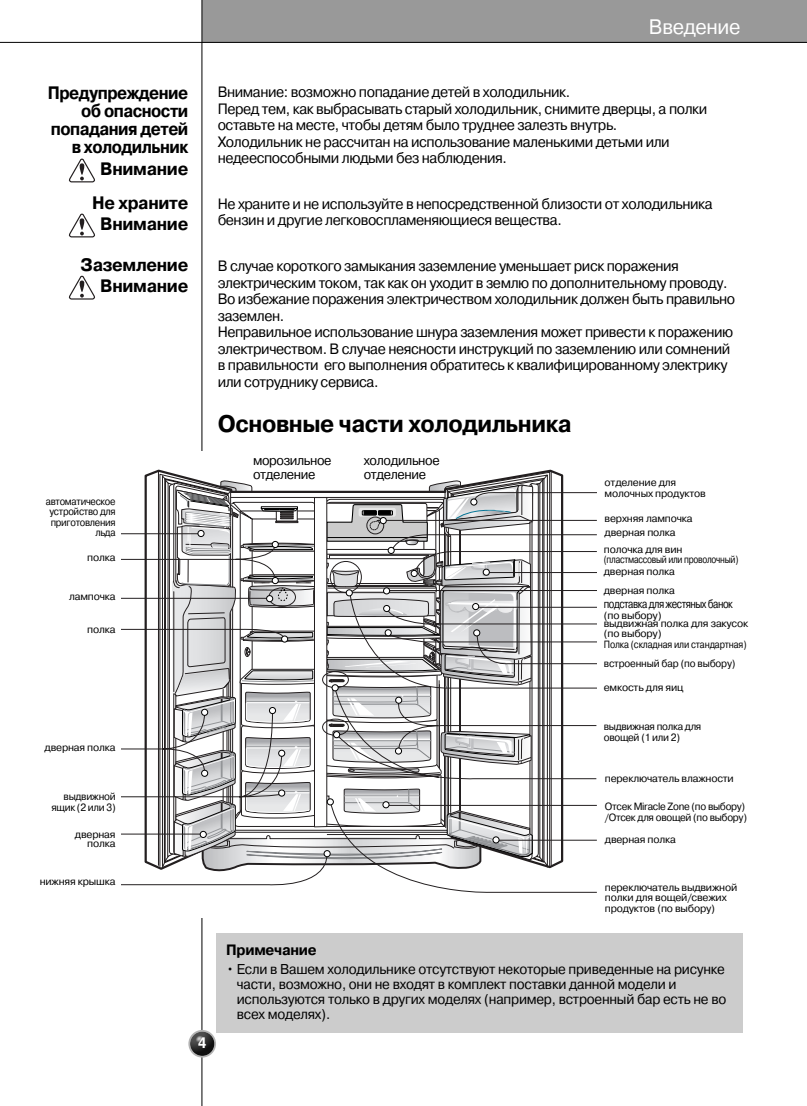
<style>
.page{position:relative;width:807px;height:1106px;background:#fff}
.page>*{position:absolute;margin:0;border:0;box-sizing:border-box;transform-origin:0 0}
.t1{font:700 24px "Pragmatica C";letter-spacing:-.02em;color:#000;scale:.95 1}
.t2{font:21px "Pragmatica C";letter-spacing:-.015em;color:#fff;scale:.95 1}
.t3{font:700 18px/18px "Pragmatica C";letter-spacing:-.03em;color:#000;text-align:right;scale:.9 1}
.t4{font:700 18px "Pragmatica C";letter-spacing:-.03em;color:#000;scale:.95 1}
.t5{font:15px/16.5px "Pragmatica C";letter-spacing:-.03em;color:#000;scale:.95 1}
.t6{font:700 15px "Pragmatica C";letter-spacing:-.02em;color:#000;scale:.95 1}
.t7{font:700 15px "Helvetica";color:#fff}
.t8{font:14.25px/15px "Pragmatica C";letter-spacing:-.015em;color:#000;scale:.95 1}
.t9{font:13.5px/13.5px "Pragmatica C";letter-spacing:-.03em;color:#000;scale:.95 1}
.t10{font:12px "Pragmatica C";letter-spacing:-.045em;color:#000;scale:.8 1}
.t11{font:10.5px/10.5px "Pragmatica C";letter-spacing:-.015em;color:#000}
.t12{font:10.5px/10.5px "Pragmatica C";letter-spacing:-.015em;color:#000;scale:.95 1}
.t13{font:10.5px/10.5px "Pragmatica C";letter-spacing:-.015em;color:#000;text-align:right;scale:.9 1}
</style>
<div class="page">
<div style="left:202px;top:0;width:605px;height:43px;background:#999"></div>
<hr style="left:202px;top:0;width:1px;height:1105px;background:#000">
<svg style="left:188px;top:1029px;width:28px;height:28px"></svg>
<img style="left:190px;top:1031px;width:24px;height:24px;border-radius:50%">
<hr style="left:0;top:42px;width:807px;height:1px;background:#000">
<div style="left:216px;top:933px;width:526px;height:99px;background:#ccc"></div>
<div style="left:121px;top:451px;width:476px;height:466px;background:#fff"></div>
<svg style="left:121px;top:449px;width:476px;height:444px"></svg>
<svg style="left:471px;top:498px;width:6px;height:7px"></svg>
<hr style="left:486px;top:572px;width:111px;height:1px;background:#231f20">
<svg style="left:483px;top:569px;width:7px;height:6px"></svg>
<hr style="left:495px;top:840px;width:102px;height:1px;background:#231f20">
<svg style="left:493px;top:836px;width:6px;height:7px"></svg>
<svg style="left:69px;top:276px;width:26px;height:24px"></svg>
<svg style="left:69px;top:214px;width:26px;height:24px"></svg>
<svg style="left:69px;top:159px;width:26px;height:24px"></svg>
<h2 class="t2" style="left:649px;top:19px;width:98px">Введение</h2>
<p class="t3" style="left:48px;top:86px;width:158px">Предупреждение об опасности попадания детей в холодильник</p>
<p class="t4" style="left:100px;top:162px;width:94px">Внимание</p>
<p class="t4" style="left:92px;top:195px;width:103px">Не храните</p>
<p class="t4" style="left:100px;top:217px;width:94px">Внимание</p>
<p class="t4" style="left:81px;top:257px;width:115px">Заземление</p>
<p class="t4" style="left:100px;top:279px;width:94px">Внимание</p>
<p class="t13" style="left:46px;top:496px;width:79px">автоматическое устройство для приготовления льда</p>
<p class="t11" style="left:87px;top:553px;width:30px">полка</p>
<p class="t11" style="left:69px;top:592px;width:48px">лампочка</p>
<p class="t11" style="left:87px;top:624px;width:30px">полка</p>
<p class="t11" style="left:45px;top:743px;width:73px">дверная полка</p>
<p class="t12" style="left:51px;top:791px;width:69px;text-align:right">выдвижной ящик (2 или 3)</p>
<p class="t11" style="left:75px;top:831px;width:42px;line-height:9px;text-align:right">дверная полка</p>
<p class="t11" style="left:40px;top:876px;width:77px">нижняя крышка</p>
<p class="t5" style="left:218px;top:85px;width:517px">Внимание: возможно попадание детей в холодильник.<br>Перед тем, как выбрасывать старый холодильник, снимите дверцы, а полки оставьте на месте, чтобы детям было труднее залезть внутрь.<br>Холодильник не рассчитан на использование маленькими детьми или недееспособными людьми без наблюдения.</p>
<p class="t5" style="left:218px;top:196px;width:523px">Не храните и не используйте в непосредственной близости от холодильника бензин и другие легковоспламеняющиеся вещества.</p>
<p class="t5" style="left:218px;top:259px;width:546px">В случае короткого замыкания заземление уменьшает риск поражения электрическим током, так как он уходит в землю по дополнительному проводу.<br>Во избежание поражения электричеством холодильник должен быть правильно заземлен.<br>Неправильное использование шнура заземления может привести к поражению электричеством. В случае неясности инструкций по заземлению или сомнений в правильности его выполнения обратитесь к квалифицированному электрику или сотруднику сервиса.</p>
<h1 class="t1" style="left:218px;top:414px;width:374px">Основные части холодильника</h1>
<p class="t9" style="left:253px;top:455px;width:84px">морозильное отделение</p>
<p class="t9" style="left:364px;top:455px;width:81px">холодильное отделение</p>
<p class="t11" style="left:605px;top:478px;width:103px">отделение для молочных продуктов</p>
<p class="t11" style="left:605px;top:512px;width:89px;line-height:14px">верхняя лампочка дверная полка</p>
<p class="t11" style="left:604px;top:544px;width:136px">полочка для вин (пластмассовый или проволочный)</p>
<p class="t11" style="left:604px;top:563px;width:73px;line-height:19px">дверная полка дверная полка</p>
<p class="t10" style="left:604px;top:599px;width:163px">подставка для жестяных банок</p>
<p class="t11" style="left:604px;top:611px;width:146px;line-height:8.1px">(по выбору)<br>выдвижная полка для закусок</p>
<p class="t11" style="left:604px;top:628px;width:144px;line-height:10.9px">(по выбору)<br>Полка (складная или стандартная)</p>
<p class="t12" style="left:604px;top:658px;width:140px">встроенный бар (по выбору)</p>
<p class="t11" style="left:604px;top:682px;width:81px">емкость для яиц</p>
<p class="t12" style="left:604px;top:722px;width:104px">выдвижная полка для овощей (1 или 2)</p>
<p class="t11" style="left:605px;top:773px;width:131px">переключатель влажности</p>
<p class="t12" style="left:605px;top:802px;width:151px">Отсек Miracle Zone (по выбору) /Отсек для овощей (по выбору)</p>
<p class="t11" style="left:605px;top:834px;width:73px">дверная полка</p>
<p class="t11" style="left:605px;top:882px;width:134px">переключатель выдвижной полки для вощей/свежих продуктов (по выбору)</p>
<p class="t7" style="left:198px;top:1037px;width:10px">4</p>
<p class="t6" style="left:226px;top:943px;width:97px">Примечание</p>
<p class="t8" style="left:237px;top:962px;width:517px;text-indent:-11px">• Если в Вашем холодильнике отсутствуют некоторые приведенные на рисунке части, возможно, они не входят в комплект поставки данной модели и используются только в других моделях (например, встроенный бар есть не во всех моделях).</p>
</div>
